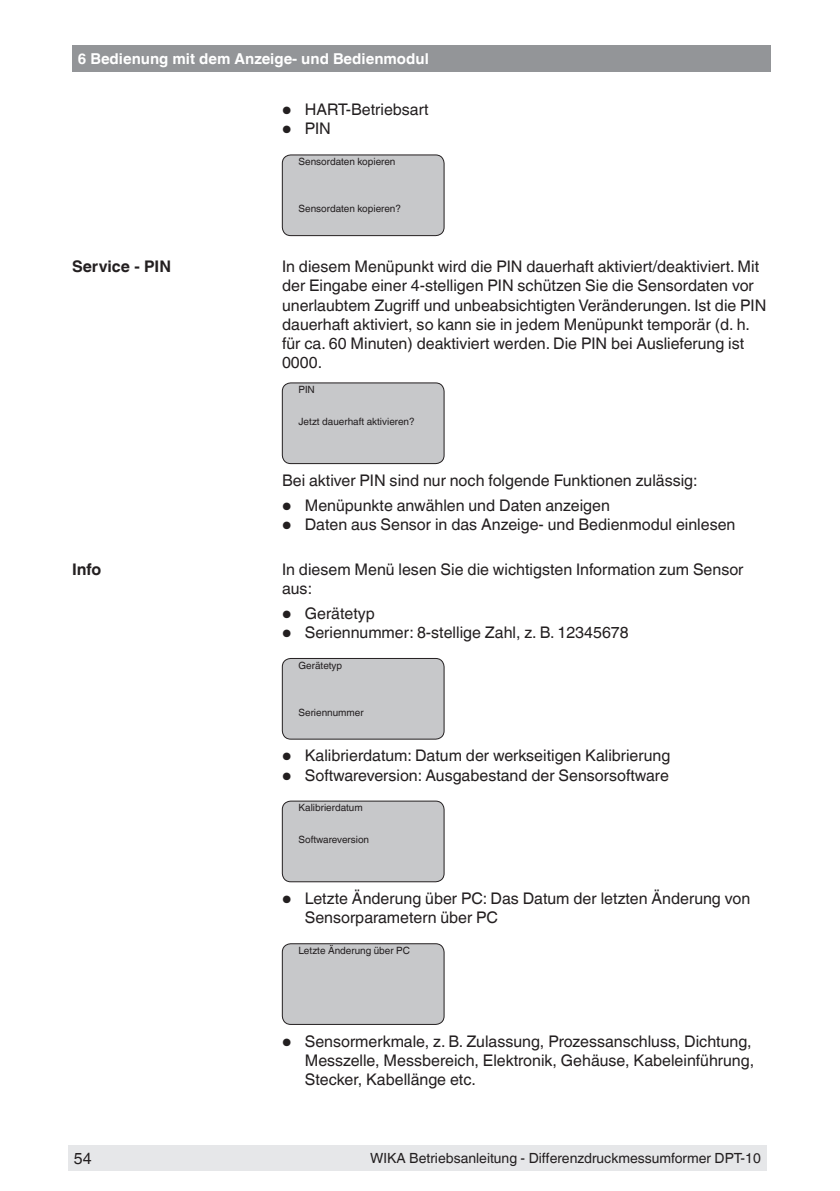
<style>
.page{position:relative;width:840px;height:1191px;background:#fff}
.page>*{position:absolute;margin:0;border:0;box-sizing:border-box;transform-origin:0 0}
.absatz_normal_margin{font:16px/19.2px "Helvetica Linotype";color:#231f20}
.absatz_normal{font:16px "Helvetica Linotype";color:#231f20}
.marginaltext{font:700 16px "Helvetica Linotype";color:#231f20}
.K1_Wika{font:700 15px "Helvetica Linotype";color:#fff}
.Fuss_F_right{font:14px "Helvetica Linotype";color:#231f20}
.ac_frameelem{font:10px "Helvetica Linotype";color:#231f20}
.s1{font-size:24px}
</style>
<div class="page">
<div style="left:68px;top:1145px;width:43px;height:26px;background:#e6e7e9"></div>
<div style="left:72px;top:45px;width:697px;height:27px;background:#939598"></div>
<div style="left:111px;top:1145px;width:655px;height:26px;background:#e6e7e9"></div>
<div style="left:282px;top:155px;width:162px;height:81px;background:#c7c8ca;border-radius:9px"></div>
<div style="left:282px;top:155px;width:162px;height:81px;border:1px solid #231f20;border-radius:9px"></div>
<div style="left:282px;top:383px;width:162px;height:80px;background:#c7c8ca;border-radius:9px"></div>
<div style="left:282px;top:383px;width:162px;height:81px;border:1px solid #231f20;border-radius:9px"></div>
<div style="left:282px;top:658px;width:162px;height:81px;background:#c7c8ca;border-radius:9px"></div>
<div style="left:282px;top:658px;width:162px;height:81px;border:1px solid #231f20;border-radius:9px"></div>
<div style="left:282px;top:801px;width:162px;height:80px;background:#c7c8ca;border-radius:9px"></div>
<div style="left:282px;top:801px;width:162px;height:81px;border:1px solid #231f20;border-radius:9px"></div>
<div style="left:282px;top:943px;width:162px;height:81px;background:#c7c8ca;border-radius:9px"></div>
<div style="left:282px;top:943px;width:162px;height:81px;border:1px solid #231f20;border-radius:9px"></div>
<p class="K1_Wika" style="left:78px;top:50px;width:352px">6 Bedienung mit dem Anzeige- und Bedienmodul</p>
<p class="marginaltext" style="left:72px;top:257px;width:100px">Service - PIN</p>
<p class="marginaltext" style="left:72px;top:560px;width:31px">Info</p>
<p class="absatz_normal_margin" style="left:74px;top:1149px;width:19px">54</p>
<p class="absatz_normal_margin" style="left:282px;top:100px;width:148px"><span class="s1">•</span> HART-Betriebsart</p>
<p class="absatz_normal_margin" style="left:282px;top:119px;width:50px"><span class="s1">•</span> PIN</p>
<p class="ac_frameelem" style="left:298px;top:156px;width:98px">Sensordaten kopieren</p>
<p class="ac_frameelem" style="left:298px;top:203px;width:104px">Sensordaten kopieren?</p>
<p class="absatz_normal_margin" style="left:282px;top:257px;width:485px">In diesem Menüpunkt wird die PIN dauerhaft aktiviert/deaktiviert. Mit der Eingabe einer 4-stelligen PIN schützen Sie die Sensordaten vor unerlaubtem Zugriff und unbeabsichtigten Veränderungen. Ist die PIN dauerhaft aktiviert, so kann sie in jedem Menüpunkt temporär (d. h. für ca. 60 Minuten) deaktiviert werden. Die PIN bei Auslieferung ist 0000.</p>
<p class="ac_frameelem" style="left:298px;top:384px;width:18px">PIN</p>
<p class="ac_frameelem" style="left:298px;top:415px;width:118px">Jetzt dauerhaft aktivieren?</p>
<p class="absatz_normal" style="left:282px;top:471px;width:417px">Bei aktiver PIN sind nur noch folgende Funktionen zulässig:</p>
<p class="absatz_normal_margin" style="left:282px;top:495px;width:329px"><span class="s1">•</span> Menüpunkte anwählen und Daten anzeigen</p>
<p class="absatz_normal_margin" style="left:282px;top:515px;width:454px"><span class="s1">•</span> Daten aus Sensor in das Anzeige- und Bedienmodul einlesen</p>
<p class="absatz_normal_margin" style="left:282px;top:559px;width:462px">In diesem Menü lesen Sie die wichtigsten Information zum Sensor aus:</p>
<p class="absatz_normal_margin" style="left:282px;top:603px;width:94px"><span class="s1">•</span> Gerätetyp</p>
<p class="absatz_normal_margin" style="left:282px;top:623px;width:348px"><span class="s1">•</span> Seriennummer: 8-stellige Zahl, z. B. 12345678</p>
<p class="ac_frameelem" style="left:298px;top:659px;width:45px">Gerätetyp</p>
<p class="ac_frameelem" style="left:298px;top:706px;width:67px">Seriennummer</p>
<p class="absatz_normal_margin" style="left:282px;top:746px;width:389px"><span class="s1">•</span> Kalibrierdatum: Datum der werkseitigen Kalibrierung</p>
<p class="absatz_normal_margin" style="left:282px;top:765px;width:388px"><span class="s1">•</span> Softwareversion: Ausgabestand der Sensorsoftware</p>
<p class="ac_frameelem" style="left:298px;top:802px;width:66px">Kalibrierdatum</p>
<p class="ac_frameelem" style="left:298px;top:833px;width:72px">Softwareversion</p>
<p class="absatz_normal_margin" style="left:304px;top:889px;width:447px;text-indent:-23px"><span class="s1">•</span> Letzte Änderung über PC: Das Datum der letzten Änderung von<br>Sensorparametern über PC</p>
<p class="ac_frameelem" style="left:298px;top:944px;width:113px">Letzte Änderung über PC</p>
<p class="absatz_normal_margin" style="left:304px;top:1031px;width:450px;text-indent:-23px"><span class="s1">•</span> Sensormerkmale, z. B. Zulassung, Prozessanschluss, Dichtung,<br>Messzelle, Messbereich, Elektronik, Gehäuse, Kabeleinführung,<br>Stecker, Kabellänge etc.</p>
<p class="Fuss_F_right" style="left:370px;top:1150px;width:392px">WIKA Betriebsanleitung - Differenzdruckmessumformer DPT-10</p>
</div>
